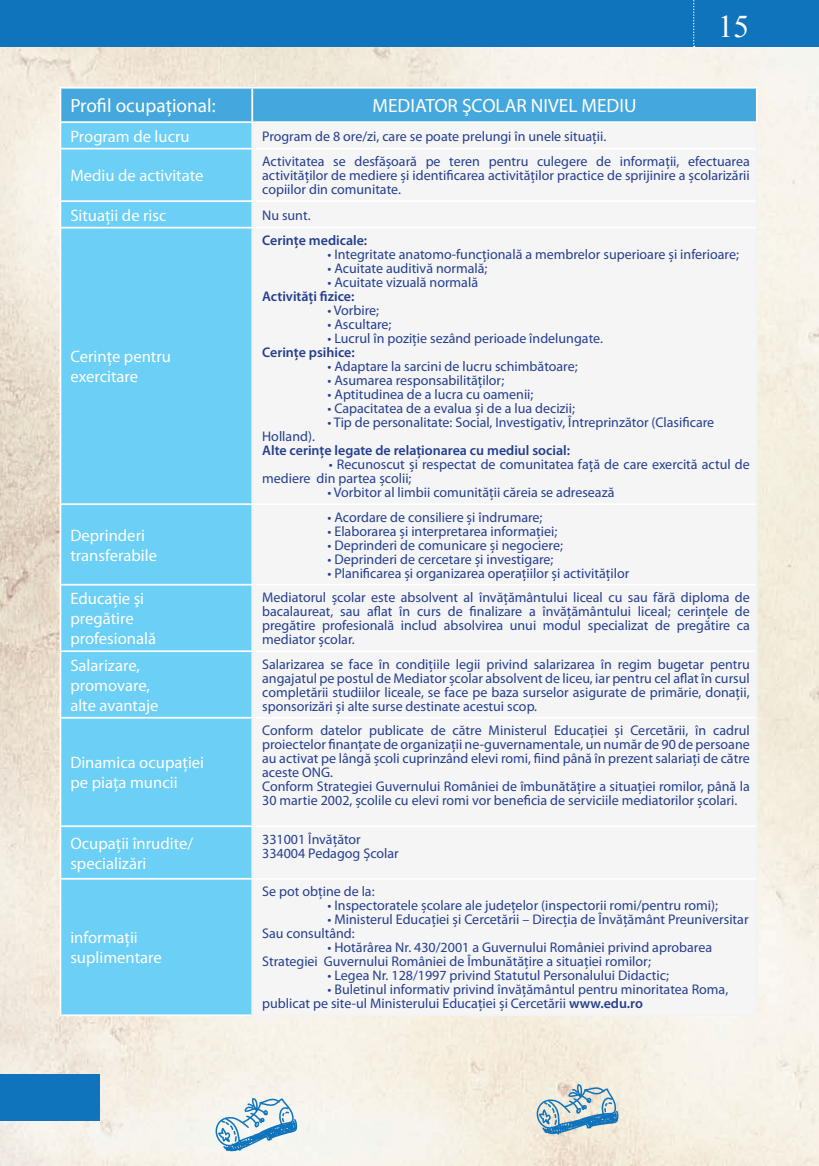
<style>
.page{position:relative;width:819px;height:1166px;background:#fff}
.page>*{position:absolute;margin:0;border:0;box-sizing:border-box;transform-origin:0 0}
.t1{font:31.5px "Times New Roman";color:#fff}
.t2{font:19.25px "Myriad Pro";color:#fff}
.t3{font:16.62px/19.9px "Myriad Pro";color:#fff}
.t4{font:14px/14px "Myriad Pro";color:#253f8e}
.t5{font:600 14px "Myriad Pro";color:#253f8e}
.s1{font-weight:600}
</style>
<div class="page">
<img style="left:0;top:47px;width:819px;height:1119px">
<div style="left:0;top:1074px;width:99px;height:47px;background:#1074bc"></div>
<svg style="left:215px;top:1097px;width:83px;height:54px"></svg>
<div style="left:199px;top:1056px;width:73px;height:27px;background:#f6f1e7"></div>
<svg style="left:535px;top:1084px;width:84px;height:50px;background:#adc5cf"></svg>
<svg style="left:534px;top:1047px;width:68px;height:18px"></svg>
<svg style="left:499px;top:1047px;width:7px;height:9px"></svg>
<div style="left:0;top:0;width:819px;height:47px;background:#1074bc"></div>
<svg style="left:693px;top:0;width:1px;height:47px"></svg>
<div style="left:61px;top:150px;width:190px;height:864px;background:#6bcff6"></div>
<div style="left:253px;top:150px;width:502px;height:864px;background:#f5f5f6"></div>
<hr style="left:60px;top:121px;width:697px;height:2px;background:#fff">
<hr style="left:60px;top:87px;width:192px;height:2px;background:#fff">
<hr style="left:755px;top:89px;width:2px;height:32px;background:#fff">
<hr style="left:252px;top:87px;width:505px;height:2px;background:#fff">
<hr style="left:60px;top:1014px;width:191px;height:2px;background:#fff">
<hr style="left:251px;top:1014px;width:506px;height:2px;background:#f2f3f4">
<svg style="left:60px;top:88px;width:696px;height:60px"></svg>
<hr style="left:251px;top:123px;width:2px;height:25px;background:#f2f3f4">
<hr style="left:755px;top:123px;width:2px;height:26px;background:#f2f3f4">
<hr style="left:60px;top:150px;width:1px;height:50px;background:#fff">
<hr style="left:60px;top:148px;width:192px;height:2px;background:#fff">
<hr style="left:251px;top:150px;width:2px;height:50px;background:#f2f3f4">
<hr style="left:755px;top:149px;width:2px;height:52px;background:#f2f3f4">
<hr style="left:252px;top:148px;width:503px;height:2px;background:#fff">
<svg style="left:60px;top:202px;width:1px;height:25px"></svg>
<hr style="left:60px;top:200px;width:192px;height:2px;background:#fff">
<hr style="left:251px;top:202px;width:2px;height:25px;background:#f2f3f4">
<hr style="left:755px;top:201px;width:2px;height:27px;background:#f2f3f4">
<hr style="left:252px;top:200px;width:503px;height:2px;background:#fff">
<hr style="left:60px;top:228px;width:1px;height:275px;background:#fff">
<hr style="left:60px;top:227px;width:192px;height:1px;background:#fff">
<hr style="left:251px;top:228px;width:2px;height:275px;background:#f2f3f4">
<hr style="left:755px;top:228px;width:2px;height:276px;background:#f2f3f4">
<hr style="left:252px;top:227px;width:503px;height:1px;background:#fff">
<hr style="left:60px;top:505px;width:1px;height:79px;background:#fff">
<hr style="left:60px;top:503px;width:192px;height:2px;background:#fff">
<hr style="left:251px;top:505px;width:2px;height:79px;background:#f2f3f4">
<hr style="left:755px;top:504px;width:2px;height:81px;background:#f2f3f4">
<hr style="left:252px;top:503px;width:503px;height:2px;background:#fff">
<hr style="left:60px;top:585px;width:1px;height:65px;background:#fff">
<hr style="left:60px;top:584px;width:192px;height:1px;background:#fff">
<hr style="left:251px;top:585px;width:2px;height:65px;background:#f2f3f4">
<hr style="left:755px;top:585px;width:2px;height:66px;background:#f2f3f4">
<hr style="left:252px;top:584px;width:503px;height:1px;background:#fff">
<hr style="left:60px;top:652px;width:1px;height:65px;background:#fff">
<hr style="left:60px;top:650px;width:192px;height:2px;background:#fff">
<hr style="left:251px;top:652px;width:2px;height:65px;background:#f2f3f4">
<hr style="left:755px;top:651px;width:2px;height:67px;background:#f2f3f4">
<hr style="left:252px;top:650px;width:503px;height:2px;background:#fff">
<hr style="left:60px;top:718px;width:1px;height:107px;background:#fff">
<hr style="left:60px;top:717px;width:192px;height:1px;background:#fff">
<hr style="left:251px;top:718px;width:2px;height:107px;background:#f2f3f4">
<hr style="left:755px;top:718px;width:2px;height:108px;background:#f2f3f4">
<hr style="left:252px;top:717px;width:503px;height:1px;background:#fff">
<hr style="left:60px;top:827px;width:1px;height:51px;background:#fff">
<hr style="left:60px;top:825px;width:192px;height:2px;background:#fff">
<hr style="left:251px;top:827px;width:2px;height:51px;background:#f2f3f4">
<hr style="left:755px;top:826px;width:2px;height:53px;background:#f2f3f4">
<hr style="left:252px;top:825px;width:503px;height:2px;background:#fff">
<hr style="left:60px;top:879px;width:1px;height:135px;background:#fff">
<hr style="left:60px;top:878px;width:192px;height:1px;background:#fff">
<hr style="left:251px;top:879px;width:2px;height:135px;background:#f2f3f4">
<hr style="left:755px;top:879px;width:2px;height:135px;background:#f2f3f4">
<hr style="left:252px;top:878px;width:503px;height:1px;background:#fff">
<h1 class="t1" style="left:717px;top:9px;width:33px">15</h1>
<h2 class="t2" style="left:70px;top:98px;width:147px">Profil ocupaţional:</h2>
<h2 class="t2" style="left:372px;top:98px;width:265px">MEDIATOR ŞCOLAR NIVEL MEDIU</h2>
<p class="t3" style="left:70px;top:127px;width:121px">Program de lucru</p>
<p class="t4" style="left:262px;top:130px;width:345px">Program de 8 ore/zi, care se poate prelungi în unele situaţii.</p>
<p class="t3" style="left:70px;top:167px;width:135px">Mediu de activitate</p>
<p class="t4" style="left:262px;top:156px;width:489px;text-align:justify">Activitatea se desfășoară pe teren pentru culegere de informaţii, efectuarea activităţilor de mediere și identificarea activităţilor practice de sprijinire a școlarizării copiilor din comunitate.</p>
<p class="t3" style="left:70px;top:206px;width:98px">Situaţii de risc</p>
<p class="t4" style="left:262px;top:209px;width:50px">Nu sunt.</p>
<p class="t3" style="left:70px;top:348px;width:102px">Cerinţe pentru exercitare</p>
<p class="t3" style="left:70px;top:526px;width:88px">Deprinderi transferabile</p>
<p class="t5" style="left:262px;top:235px;width:107px">Cerinţe medicale:</p>
<p class="t4" style="left:327px;top:248px;width:413px">• Integritate anatomo-funcţională a membrelor superioare și inferioare;</p>
<p class="t4" style="left:327px;top:262px;width:161px">• Acuitate auditivă normală;</p>
<p class="t4" style="left:327px;top:276px;width:152px">• Acuitate vizuală normală</p>
<p class="t5" style="left:262px;top:291px;width:94px">Activităţi fizice:</p>
<p class="t4" style="left:327px;top:304px;width:53px">• Vorbire;</p>
<p class="t4" style="left:327px;top:318px;width:65px">• Ascultare;</p>
<p class="t4" style="left:327px;top:332px;width:277px">• Lucrul în poziţie sezând perioade îndelungate.</p>
<p class="t5" style="left:262px;top:347px;width:94px">Cerinţe psihice:</p>
<p class="t4" style="left:327px;top:360px;width:252px">• Adaptare la sarcini de lucru schimbătoare;</p>
<p class="t4" style="left:327px;top:374px;width:178px">• Asumarea responsabilităţilor;</p>
<p class="t4" style="left:327px;top:388px;width:207px">• Aptitudinea de a lucra cu oamenii;</p>
<p class="t4" style="left:327px;top:402px;width:249px">• Capacitatea de a evalua și de a lua decizii;</p>
<p class="t4" style="left:327px;top:416px;width:388px">• Tip de personalitate: Social, Investigativ, Întreprinzător (Clasificare</p>
<p class="t4" style="left:262px;top:430px;width:54px">Holland).</p>
<p class="t5" style="left:262px;top:445px;width:309px">Alte cerinţe legate de relaţionarea cu mediul social:</p>
<p class="t4" style="left:262px;top:458px;width:489px;text-indent:66px">• Recunoscut și respectat de comunitatea faţă de care exercită actul de mediere din partea școlii;</p>
<p class="t4" style="left:327px;top:486px;width:288px">• Vorbitor al limbii comunităţii căreia se adresează</p>
<p class="t4" style="left:327px;top:511px;width:216px">• Acordare de consiliere și îndrumare;</p>
<p class="t4" style="left:327px;top:525px;width:231px">• Elaborarea și interpretarea informaţiei;</p>
<p class="t4" style="left:327px;top:539px;width:237px">• Deprinderi de comunicare și negociere;</p>
<p class="t4" style="left:327px;top:553px;width:227px">• Deprinderi de cercetare și investigare;</p>
<p class="t4" style="left:327px;top:567px;width:303px">• Planificarea și organizarea operaţiilor și activităţilor</p>
<p class="t3" style="left:70px;top:590px;width:87px">Educaţie şi pregătire profesională</p>
<p class="t4" style="left:262px;top:591px;width:489px;text-align:justify">Mediatorul școlar este absolvent al învăţământului liceal cu sau fără diploma de bacalaureat, sau aflat în curs de finalizare a învăţământului liceal; cerinţele de pregătire profesională includ absolvirea unui modul specializat de pregătire ca mediator școlar.</p>
<p class="t3" style="left:70px;top:656px;width:90px">Salarizare, promovare, alte avantaje</p>
<p class="t4" style="left:262px;top:658px;width:489px;text-align:justify">Salarizarea se face în condiţiile legii privind salarizarea în regim bugetar pentru angajatul pe postul de Mediator școlar absolvent de liceu, iar pentru cel aflat în cursul completării studiilor liceale, se face pe baza surselor asigurate de primărie, donaţii, sponsorizări și alte surse destinate acestui scop.</p>
<p class="t3" style="left:70px;top:754px;width:135px">Dinamica ocupaţiei pe piaţa muncii</p>
<p class="t4" style="left:262px;top:724px;width:489px">Conform datelor publicate de către Ministerul Educaţiei și Cercetării, în cadrul proiectelor finanţate de organizaţii ne-guvernamentale, un număr de 90 de persoane au activat pe lângă școli cuprinzând elevi romi, fiind până în prezent salariaţi de către aceste ONG.<br>Conform Strategiei Guvernului României de îmbunătăţire a situaţiei romilor, până la 30 martie 2002, școlile cu elevi romi vor beneficia de serviciile mediatorilor școlari.</p>
<p class="t3" style="left:70px;top:834px;width:124px">Ocupaţii înrudite/ specializări</p>
<p class="t4" style="left:262px;top:833px;width:138px">331001 Învăţător<br>334004 Pedagog Școlar</p>
<p class="t3" style="left:70px;top:929px;width:93px">informaţii suplimentare</p>
<p class="t4" style="left:262px;top:885px;width:114px">Se pot obţine de la:</p>
<p class="t4" style="left:327px;top:899px;width:392px">• Inspectoratele școlare ale judeţelor (inspectorii romi/pentru romi);</p>
<p class="t4" style="left:262px;top:913px;width:488px;text-indent:65px">• Ministerul Educaţiei și Cercetării – Direcţia de Învăţământ Preuniversitar<br>Sau consultând:</p>
<p class="t4" style="left:262px;top:941px;width:451px;text-indent:65px">• Hotărârea Nr. 430/2001 a Guvernului României privind aprobarea<br>Strategiei Guvernului României de Îmbunătăţire a situaţiei romilor;</p>
<p class="t4" style="left:327px;top:969px;width:343px">• Legea Nr. 128/1997 privind Statutul Personalului Didactic;</p>
<p class="t4" style="left:262px;top:983px;width:467px;text-indent:65px">• Buletinul informativ privind învăţământul pentru minoritatea Roma, publicat pe site-ul Ministerului Educaţiei și Cercetării <span class="s1">www.edu.ro</span></p>
</div>
